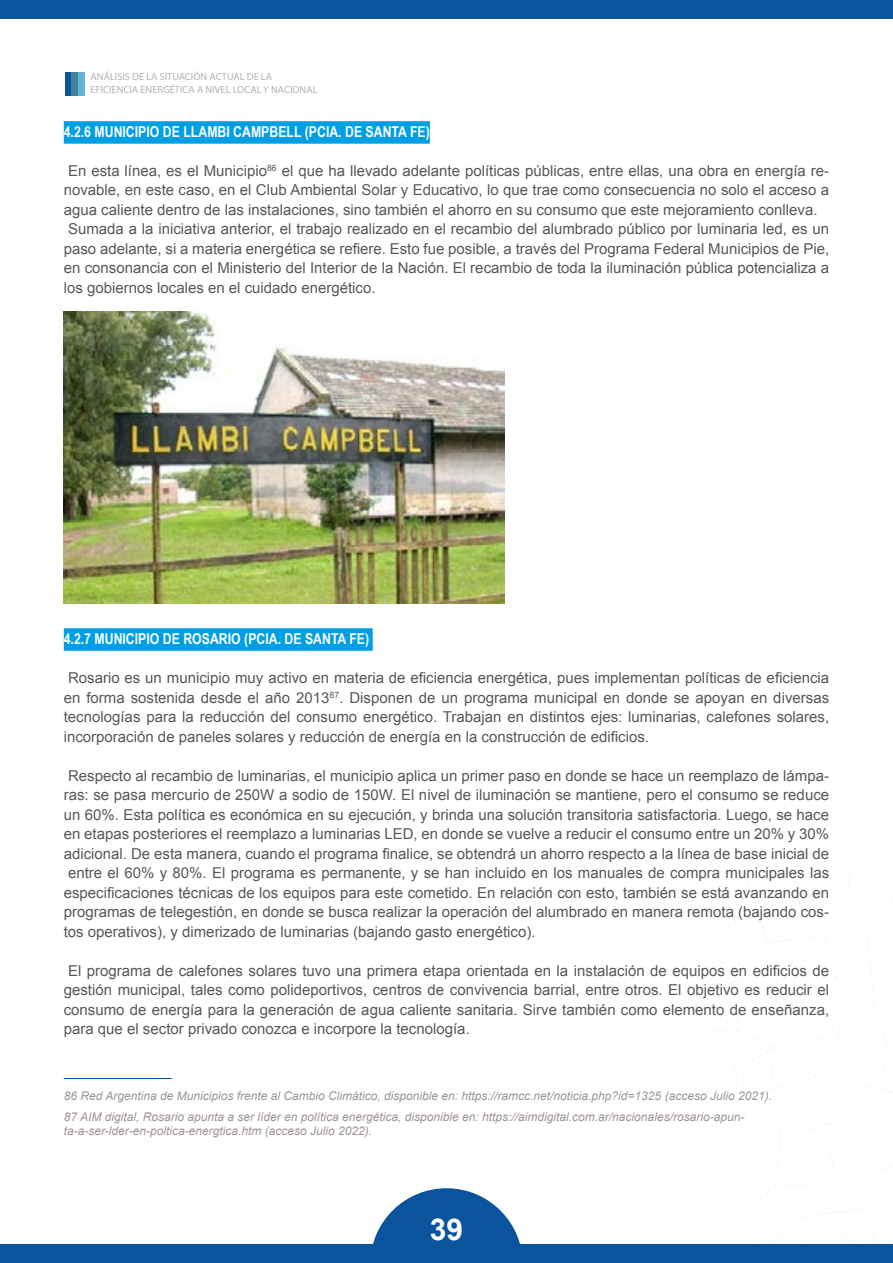
<style>
.page{position:relative;width:893px;height:1263px;background:#fff}
.page>*{position:absolute;margin:0;border:0;box-sizing:border-box;transform-origin:0 0}
.t1{font:700 30px "Arial";color:#fff}
.t2{font:15px/19.5px "Arial";color:#575756;text-align:justify}
.t3{font:700 15px "Arial Narrow";color:#fff}
.t4{font:italic 12px/21.3px "Arial";color:#9e9592}
.t5{font:10.35px/12.5px "Myriad Pro";color:#878787}
</style>
<div class="page">
<div style="left:0;top:0;width:893px;height:19px;background:#0a549d"></div>
<svg style="left:373px;top:1188px;width:147px;height:56px"></svg>
<div style="left:0;top:1244px;width:893px;height:19px;background:#0a549d"></div>
<div style="left:65px;top:72px;width:6px;height:23px;background:#0a549d"></div>
<div style="left:71px;top:72px;width:7px;height:23px;background:#40869b"></div>
<div style="left:78px;top:72px;width:7px;height:23px;background:#60b4d5"></div>
<div style="left:64px;top:121px;width:366px;height:23px;background:#009fe3"></div>
<div style="left:64px;top:628px;width:309px;height:23px;background:#009fe3"></div>
<hr style="left:64px;top:1078px;width:108px;height:1px;background:#00549e">
<img style="left:64px;top:312px;width:441px;height:291px">
<p class="t5" style="left:91px;top:70px;width:228px">ANÁLISIS DE LA SITUACIÓN ACTUAL DE LA<br>EFICIENCIA ENERGÉTICA A NIVEL LOCAL Y NACIONAL</p>
<p class="t3" style="left:64px;top:120px;width:368px">4.2.6 MUNICIPIO DE LLAMBI CAMPBELL (PCIA. DE SANTA FE)</p>
<p class="t2" style="left:64px;top:161px;width:767px;text-align:left">En esta línea, es el Municipio<sup>86</sup> el que ha llevado adelante políticas públicas, entre ellas, una obra en energía re&shy;novable, en este caso, en el Club Ambiental Solar y Educativo, lo que trae como consecuencia no solo el acceso a agua caliente dentro de las instalaciones, sino también el ahorro en su consumo que este mejoramiento conlleva.<br>Sumada a la iniciativa anterior, el trabajo realizado en el recambio del alumbrado público por luminaria led, es un paso adelante, si a materia energética se refiere. Esto fue posible, a través del Programa Federal Municipios de Pie, en consonancia con el Ministerio del Interior de la Nación. El recambio de toda la iluminación pública potencializa a los gobiernos locales en el cuidado energético.</p>
<p class="t3" style="left:64px;top:627px;width:307px">4.2.7 MUNICIPIO DE ROSARIO (PCIA. DE SANTA FE)</p>
<p class="t2" style="left:64px;top:668px;width:767px">Rosario es un municipio muy activo en materia de eficiencia energética, pues implementan políticas de eficiencia en forma sostenida desde el año 2013<sup>87</sup>. Disponen de un programa municipal en donde se apoyan en diversas tecnologías para la reducción del consumo energético. Trabajan en distintos ejes: luminarias, calefones solares, incorporación de paneles solares y reducción de energía en la construcción de edificios.</p>
<p class="t2" style="left:64px;top:766px;width:767px">Respecto al recambio de luminarias, el municipio aplica un primer paso en donde se hace un reemplazo de lámpa&shy;ras: se pasa mercurio de 250W a sodio de 150W. El nivel de iluminación se mantiene, pero el consumo se reduce un 60%. Esta política es económica en su ejecución, y brinda una solución transitoria satisfactoria. Luego, se hace en etapas posteriores el reemplazo a luminarias LED, en donde se vuelve a reducir el consumo entre un 20% y 30% adicional. De esta manera, cuando el programa finalice, se obtendrá un ahorro respecto a la línea de base inicial de entre el 60% y 80%. El programa es permanente, y se han incluido en los manuales de compra municipales las especificaciones técnicas de los equipos para este cometido. En relación con esto, también se está avanzando en programas de telegestión, en donde se busca realizar la operación del alumbrado en manera remota (bajando cos&shy;tos operativos), y dimerizado de luminarias (bajando gasto energético).</p>
<p class="t2" style="left:64px;top:961px;width:767px">El programa de calefones solares tuvo una primera etapa orientada en la instalación de equipos en edificios de gestión municipal, tales como polideportivos, centros de convivencia barrial, entre otros. El objetivo es reducir el consumo de energía para la generación de agua caliente sanitaria. Sirve también como elemento de enseñanza, para que el sector privado conozca e incorpore la tecnología.</p>
<p class="t4" style="left:64px;top:1085px;width:710px">86 Red Argentina de Municipios frente al Cambio Climático, disponible en: https://ramcc.net/noticia.php?id=1325 (acceso Julio 2021).<br>87 AIM digital, Rosario apunta a ser líder en política energética, disponible en: https://aimdigital.com.ar/nacionales/rosario-apun-</p>
<p class="t4" style="left:64px;top:1121px;width:310px">ta-a-ser-lder-en-poltica-energtica.htm (acceso Julio 2022).</p>
<h1 class="t1" style="left:430px;top:1209px;width:35px">39</h1>
</div>
